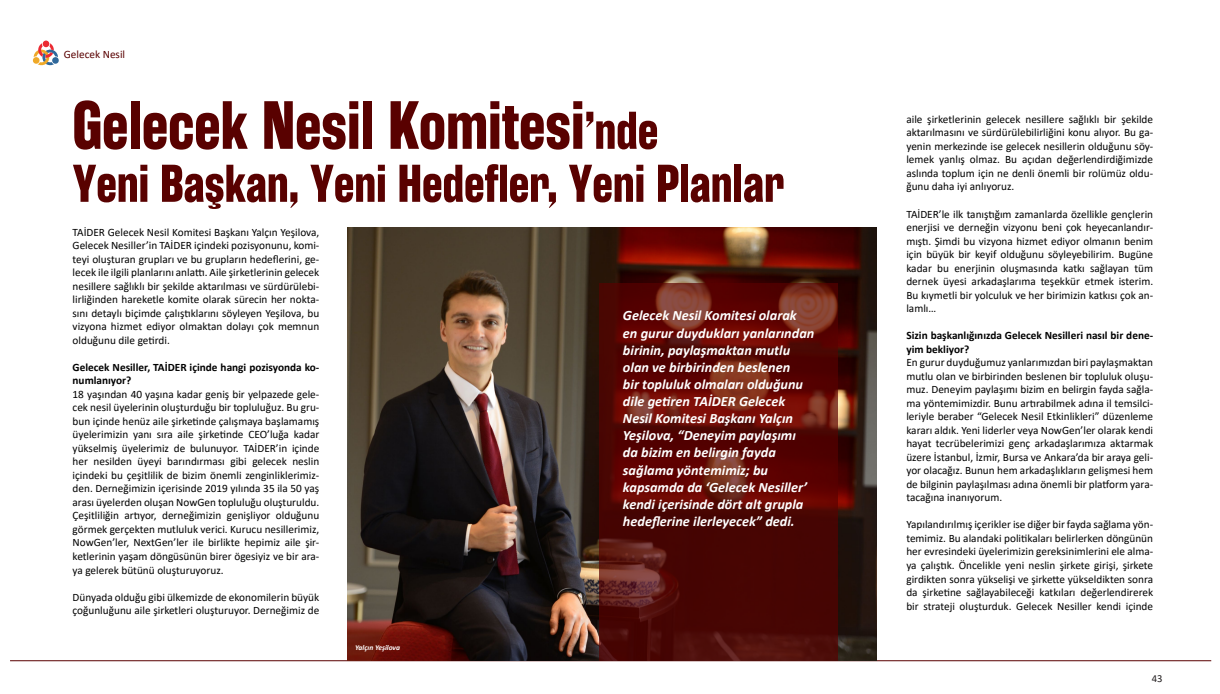
<style>
.page{position:relative;width:1220px;height:694px;background:#fff}
.page>*{position:absolute;margin:0;border:0;box-sizing:border-box;transform-origin:0 0}
.t1{font:700 67.94px "Rama Gothic E";color:#590100}
.t2{font:700 52.94px "Rama Gothic E";color:#590100}
.t3{font:italic 700 14.25px/17.1px "Calibri";color:#fff}
.t4{font:11.25px/13.5px "Calibri";color:#000;text-align:justify}
.t5{font:700 11.25px/13.5px "Calibri";color:#000}
.t6{font:11.25px "Calibri";color:#590100}
.t7{font:10.69px "Calibri";color:#231f20}
.t8{font:italic 700 7.5px "Calibri";color:#fff}
.s1{font-size:52.94px}
</style>
<div class="page">
<hr style="left:10px;top:660px;width:1200px;height:1px;background:#590100">
<svg style="left:32px;top:41px;width:27px;height:24px"></svg>
<img style="left:348px;top:227px;width:527px;height:433px">
<svg style="left:599px;top:283px;width:239px;height:377px;background:#590d08"></svg>
<p class="t6" style="left:64px;top:46px;width:63px">Gelecek Nesil</p>
<h1 class="t1" style="left:73px;top:87px;width:587px">Gelecek Nesil Komitesi<span class="s1">’nde</span></h1>
<h2 class="t2" style="left:73px;top:153px;width:713px">Yeni Başkan, Yeni Hedefler, Yeni Planlar</h2>
<p class="t4" style="left:73px;top:224px;width:248px">TAİDER Gelecek Nesil Komitesi Başkanı Yalçın Yeşilova, Gelecek Nesiller’in TAİDER içindeki pozisyonunu, komi&shy;teyi oluşturan grupları ve bu grupların hedeflerini, ge&shy;lecek ile ilgili planlarını anlattı. Aile şirketlerinin gelecek nesillere sağlıklı bir şekilde aktarılması ve sürdürülebi&shy;lirliğinden hareketle komite olarak sürecin her nokta&shy;sını detaylı biçimde çalıştıklarını söyleyen Yeşilova, bu vizyona hizmet ediyor olmaktan dolayı çok memnun olduğunu dile getirdi.</p>
<p class="t5" style="left:73px;top:360px;width:248px">Gelecek Nesiller, TAİDER içinde hangi pozisyonda ko&shy;numlanıyor?</p>
<p class="t4" style="left:73px;top:386px;width:248px">18 yaşından 40 yaşına kadar geniş bir yelpazede gele&shy;cek nesil üyelerinin oluşturduğu bir topluluğuz. Bu gru&shy;bun içinde henüz aile şirketinde çalışmaya başlamamış üyelerimizin yanı sıra aile şirketinde CEO’luğa kadar yükselmiş üyelerimiz de bulunuyor. TAİDER’in içinde her nesilden üyeyi barındırması gibi gelecek neslin içindeki bu çeşitlilik de bizim önemli zenginliklerimiz&shy;den. Derneğimizin içerisinde 2019 yılında 35 ila 50 yaş arası üyelerden oluşan NowGen topluluğu oluşturuldu.<br>Çeşitliliğin artıyor, derneğimizin genişliyor olduğunu görmek gerçekten mutluluk verici. Kurucu nesillerimiz, NowGen’ler, NextGen’ler ile birlikte hepimiz aile şir&shy;ketlerinin yaşam döngüsünün birer ögesiyiz ve bir ara&shy;ya gelerek bütünü oluşturuyoruz.</p>
<p class="t4" style="left:73px;top:589px;width:248px">Dünyada olduğu gibi ülkemizde de ekonomilerin büyük çoğunluğunu aile şirketleri oluşturuyor. Derneğimiz de</p>
<p class="t8" style="left:355px;top:641px;width:46px">Yalçın Yeşilova</p>
<p class="t3" style="left:623px;top:306px;width:193px">Gelecek Nesil Komitesi olarak en gurur duydukları yanlarından birinin, paylaşmaktan mutlu olan ve birbirinden beslenen<br>bir topluluk olmaları olduğunu dile getiren TAİDER Gelecek<br>Nesil Komitesi Başkanı Yalçın<br>Yeşilova, “Deneyim paylaşımı da bizim en belirgin fayda sağlama yöntemimiz; bu kapsamda da ‘Gelecek Nesiller’ kendi içerisinde dört alt grupla hedeflerine ilerleyecek” dedi.</p>
<p class="t4" style="left:906px;top:112px;width:248px">aile şirketlerinin gelecek nesillere sağlıklı bir şekilde aktarılmasını ve sürdürülebilirliğini konu alıyor. Bu ga&shy;yenin merkezinde ise gelecek nesillerin olduğunu söy&shy;lemek yanlış olmaz. Bu açıdan değerlendirdiğimizde aslında toplum için ne denli önemli bir rolümüz oldu&shy;ğunu daha iyi anlıyoruz.</p>
<p class="t4" style="left:906px;top:206px;width:248px">TAİDER’le ilk tanıştığım zamanlarda özellikle gençlerin enerjisi ve derneğin vizyonu beni çok heyecanlandır&shy;mıştı. Şimdi bu vizyona hizmet ediyor olmanın benim için büyük bir keyif olduğunu söyleyebilirim. Bugüne kadar bu enerjinin oluşmasında katkı sağlayan tüm dernek üyesi arkadaşlarıma teşekkür etmek isterim.<br>Bu kıymetli bir yolculuk ve her birimizin katkısı çok an&shy;lamlı…</p>
<p class="t5" style="left:906px;top:328px;width:248px">Sizin başkanlığınızda Gelecek Nesilleri nasıl bir dene&shy;yim bekliyor?</p>
<p class="t4" style="left:906px;top:355px;width:248px">En gurur duyduğumuz yanlarımızdan biri paylaşmaktan mutlu olan ve birbirinden beslenen bir topluluk oluşu&shy;muz. Deneyim paylaşımı bizim en belirgin fayda sağla&shy;ma yöntemimizdir. Bunu artırabilmek adına il temsilci&shy;leriyle beraber “Gelecek Nesil Etkinlikleri” düzenleme kararı aldık. Yeni liderler veya NowGen’ler olarak kendi hayat tecrübelerimizi genç arkadaşlarımıza aktarmak üzere İstanbul, İzmir, Bursa ve Ankara’da bir araya geli&shy;yor olacağız. Bunun hem arkadaşlıkların gelişmesi hem de bilginin paylaşılması adına önemli bir platform yara&shy;tacağına inanıyorum.</p>
<p class="t4" style="left:906px;top:517px;width:248px">Yapılandırılmış içerikler ise diğer bir fayda sağlama yön&shy;temimiz. Bu alandaki politikaları belirlerken döngünün her evresindeki üyelerimizin gereksinimlerini ele alma&shy;ya çalıştık. Öncelikle yeni neslin şirkete girişi, şirkete girdikten sonra yükselişi ve şirkette yükseldikten sonra da şirketine sağlayabileceği katkıları değerlendirerek bir strateji oluşturduk. Gelecek Nesiller kendi içinde</p>
<p class="t7" style="left:1151px;top:670px;width:12px">43</p>
</div>
